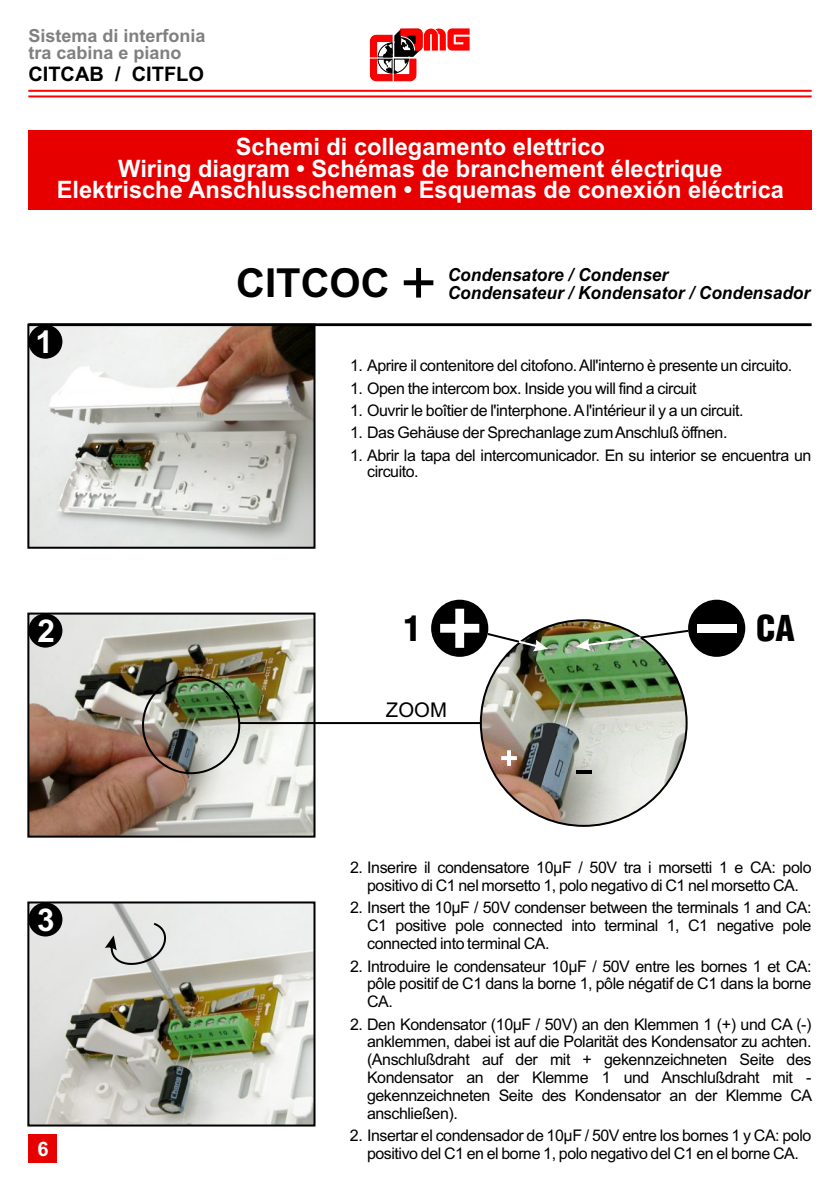
<style>
.page{position:relative;width:840px;height:1191px;background:#fff}
.page>*{position:absolute;margin:0;border:0;box-sizing:border-box;transform-origin:0 0}
.t1{font:700 40px "Arial";color:#000}
.t2{font:34.8px "Switzerland Cond Black Plain";color:#000}
.t3{font:700 31.4px "Arial";color:#fff}
.t4{font:700 24px/21.4px "Arial";color:#fff;text-align:center}
.t5{font:20.2px "Arial";color:#000}
.t6{font:700 20px "Arial";color:#000}
.t7{font:700 20px "Arial";color:#fff}
.t8{font:italic 700 18px/18px "Arial";color:#000;scale:.96 1}
.t9{font:700 18px/17px "Arial";color:#808080}
.t10{font:16px/17.8px "Arial";letter-spacing:-.03em;color:#000;text-align:justify}
</style>
<div class="page">
<div style="left:28px;top:1134px;width:29px;height:28px;background:#e60000"></div>
<hr style="left:28px;top:90px;width:783px;height:2px;background:#f00">
<hr style="left:28px;top:95px;width:783px;height:2px;background:#f00">
<svg style="left:370px;top:28px;width:99px;height:53px"></svg>
<div style="left:28px;top:130px;width:783px;height:80px;background:#e60000"></div>
<img style="left:30px;top:327px;width:282px;height:219px">
<div style="left:27px;top:324px;width:288px;height:225px;border:2px solid #000"></div>
<img style="left:30px;top:615px;width:282px;height:219px">
<svg style="left:172px;top:729px;width:15px;height:32px"></svg>
<div style="left:27px;top:612px;width:288px;height:225px;border:2px solid #000"></div>
<div style="left:142px;top:676px;width:98px;height:98px;border:2px solid #000;border-radius:50%"></div>
<img style="left:480px;top:620px;width:206px;height:206px;border-radius:50%">
<svg style="left:530px;top:723px;width:28px;height:60px;background:#4b5459"></svg>
<hr style="left:239px;top:722px;width:241px;height:2px;background:#000">
<div style="left:431px;top:599px;width:57px;height:58px;background:#000;border-radius:50%"></div>
<svg style="left:440px;top:608px;width:39px;height:40px"></svg>
<div style="left:687px;top:599px;width:57px;height:58px;background:#000;border-radius:50%"></div>
<div style="left:696px;top:624px;width:39px;height:8px;background:#fff"></div>
<svg style="left:485px;top:631px;width:62px;height:20px"></svg>
<svg style="left:575px;top:628px;width:115px;height:22px"></svg>
<svg style="left:575px;top:769px;width:16px;height:4px"></svg>
<svg style="left:501px;top:750px;width:15px;height:16px"></svg>
<img style="left:30px;top:904px;width:282px;height:219px">
<svg style="left:177px;top:1068px;width:13px;height:34px"></svg>
<div style="left:27px;top:901px;width:288px;height:225px;border:2px solid #000"></div>
<svg style="left:105px;top:922px;width:61px;height:43px;background:#c5c6c4"></svg>
<div style="left:28px;top:325px;width:34px;height:34px;background:#000;border-radius:50%"></div>
<div style="left:28px;top:613px;width:34px;height:34px;background:#000;border-radius:50%"></div>
<div style="left:28px;top:902px;width:34px;height:34px;background:#000;border-radius:50%"></div>
<hr style="left:28px;top:323px;width:783px;height:3px;background:#000">
<svg style="left:403px;top:268px;width:30px;height:29px"></svg>
<p class="t9" style="left:28px;top:28px;width:179px">Sistema di interfonia tra cabina e piano</p>
<p class="t6" style="left:28px;top:66px;width:177px">CITCAB / CITFLO</p>
<h3 class="t4" style="left:57px;top:138px;width:728px">Schemi di collegamento elettrico<br>Wiring diagram • Schémas de branchement électrique<br>Elektrische Anschlusschemen • Esquemas de conexión eléctrica</h3>
<h3 class="t3" style="left:36px;top:330px;width:19px">1</h3>
<h3 class="t3" style="left:37px;top:619px;width:19px">2</h3>
<h3 class="t3" style="left:37px;top:907px;width:19px">3</h3>
<p class="t7" style="left:37px;top:1141px;width:13px">6</p>
<h1 class="t1" style="left:236px;top:268px;width:155px">CITCOC</h1>
<p class="t8" style="left:447px;top:267px;width:378px">Condensatore / Condenser<br>Condensateur / Kondensator / Condensador</p>
<p class="t10" style="left:350px;top:358px;width:443px">1. Aprire il contenitore del citofono. All'interno è presente un circuito.</p>
<p class="t10" style="left:350px;top:380px;width:348px">1. Open the intercom box. Inside you will find a circuit</p>
<p class="t10" style="left:350px;top:403px;width:395px">1. Ouvrir le boîtier de l'interphone. Al'intérieur il y a un circuit.</p>
<p class="t10" style="left:350px;top:425px;width:378px">1. Das Gehäuse der Sprechanlage zum Anschluß öffnen.</p>
<p class="t10" style="left:367px;top:448px;width:445px;line-height:16px;text-indent:-17px">1. Abrir la tapa del intercomunicador. En su interior se encuentra un circuito.</p>
<h2 class="t2" style="left:403px;top:614px;width:19px">1</h2>
<h2 class="t2" style="left:755px;top:614px;width:40px">CA</h2>
<p class="t5" style="left:386px;top:702px;width:62px">ZOOM</p>
<p class="t10" style="left:350px;top:860px;width:462px;text-align:center">2. Inserire il condensatore 10µF / 50V tra i morsetti 1 e CA: polo positivo di C1 nel morsetto 1, polo negativo di C1 nel morsetto CA.</p>
<p class="t10" style="left:367px;top:900px;width:445px;text-indent:-17px">2. Insert the 10µF / 50V condenser between the terminals 1 and CA:<br>C1 positive pole connected into terminal 1, C1 negative pole connected into terminal CA.</p>
<p class="t10" style="left:367px;top:958px;width:445px;text-indent:-17px">2. Introduire le condensateur 10µF / 50V entre les bornes 1 et CA: pôle positif de C1 dans la borne 1, pôle négatif de C1 dans la borne CA.</p>
<p class="t10" style="left:367px;top:1016px;width:446px;text-indent:-17px">2. Den Kondensator (10µF / 50V) an den Klemmen 1 (+) und CA (-) anklemmen, dabei ist auf die Polarität des Kondensator zu achten. (Anschlußdraht auf der mit + gekennzeichneten Seite des Kondensator an der Klemme 1 und Anschlußdraht mit - gekennzeichneten Seite des Kondensator an der Klemme CA anschließen).</p>
<p class="t10" style="left:350px;top:1128px;width:462px;text-align:center">2. Insertar el condensador de 10µF / 50V entre los bornes 1 y CA: polo positivo del C1 en el borne 1, polo negativo del C1 en el borne CA.</p>
</div>
